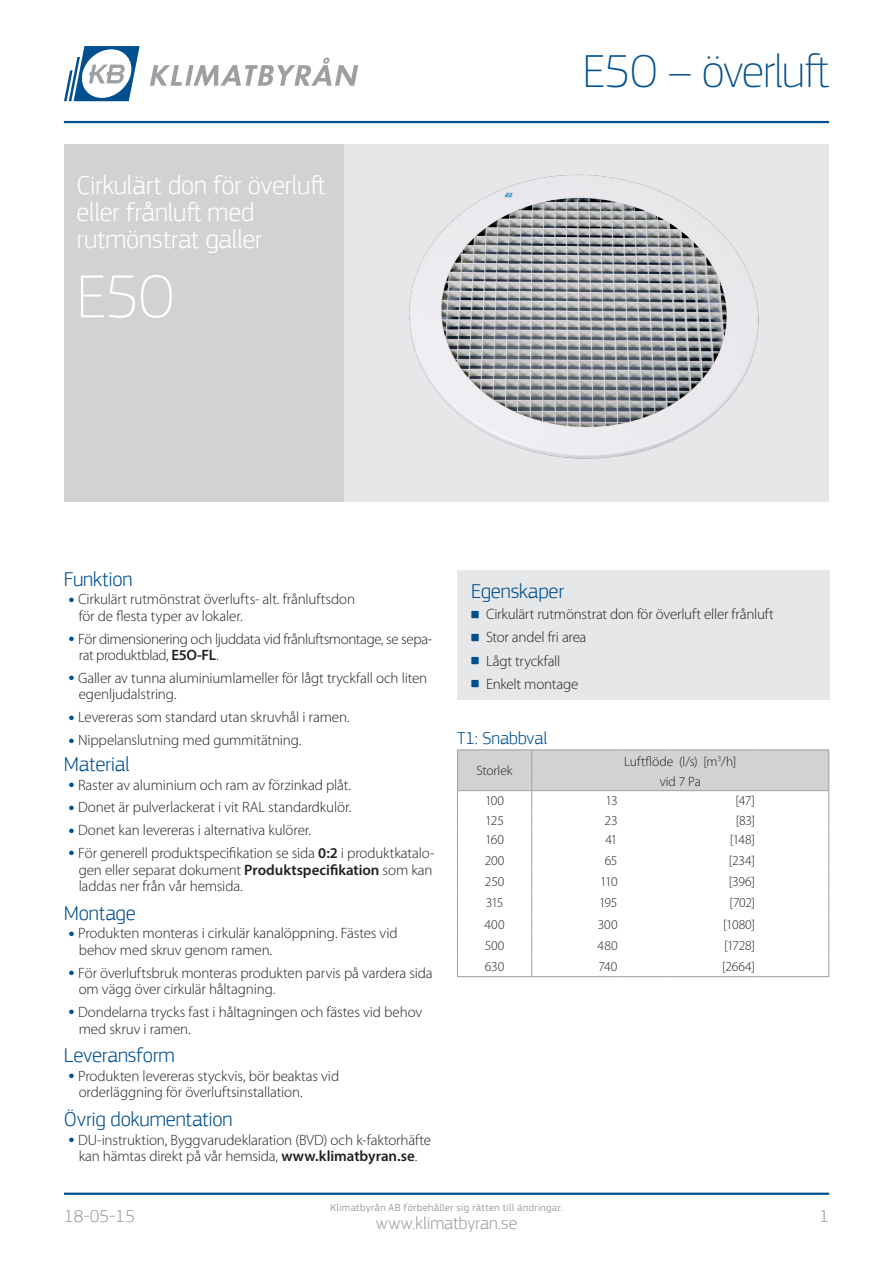
<style>
.page{position:relative;width:893px;height:1263px;background:#fff}
.page>*{position:absolute;margin:0;border:0;box-sizing:border-box;transform-origin:0 0}
.t1{font:100 63px "PF Square Sans Pro";color:#fff}
.t2{font:100 48px "PF Square Sans Pro";letter-spacing:-.035em;color:#004f8f}
.t3{font:300 27px/27px "PF Square Sans Pro";letter-spacing:-.015em;color:#fff}
.Header_14pt_Blue_-_S{font:300 21px "PF Square Sans Pro";letter-spacing:-.01em;color:#004f8f}
.Header_12pt_Blue_-_L{font:300 21px "PF Square Sans Pro";letter-spacing:-.01em;color:#004f8f}
.t4{font:300 18px "PF Square Sans Pro";letter-spacing:-.005em;color:#9d9fa2}
.Header_12pt_Blue_-_L-2{font:300 18px "PF Square Sans Pro";letter-spacing:-.005em;color:#004f8f}
.t5{font:300 15px/16.5px "Myriad Pro";letter-spacing:-.01em;color:#231f20}
.Table_text_-_Centere{font:300 13.5px "Myriad Pro";letter-spacing:-.01em;color:#231f20}
.t6{font:10.5px "PF Square Sans Pro";letter-spacing:.025em;color:#9d9fa2}
.s1{font-weight:600}
</style>
<div class="page">
<div style="left:64px;top:145px;width:280px;height:357px;background:#d1d2d4"></div>
<div style="left:344px;top:145px;width:485px;height:357px;background:#e6e7e9"></div>
<hr style="left:64px;top:121px;width:765px;height:2px;background:#004f8f">
<hr style="left:64px;top:1192px;width:765px;height:3px;background:#004f8f">
<img style="left:409px;top:174px;width:350px;height:285px">
<div style="left:457px;top:570px;width:372px;height:129px;background:#e6e7e9"></div>
<svg style="left:457px;top:977px;width:372px;height:1px"></svg>
<hr style="left:457px;top:976px;width:75px;height:1px;background:#9d9fa2">
<hr style="left:457px;top:749px;width:75px;height:1px;background:#9d9fa2">
<hr style="left:532px;top:749px;width:90px;height:1px;background:#9d9fa2">
<hr style="left:622px;top:749px;width:43px;height:1px;background:#9d9fa2">
<hr style="left:665px;top:749px;width:95px;height:1px;background:#9d9fa2">
<hr style="left:760px;top:749px;width:69px;height:1px;background:#9d9fa2">
<svg style="left:457px;top:750px;width:372px;height:226px"></svg>
<hr style="left:532px;top:976px;width:90px;height:1px;background:#9d9fa2">
<hr style="left:622px;top:976px;width:43px;height:1px;background:#9d9fa2">
<hr style="left:665px;top:976px;width:95px;height:1px;background:#9d9fa2">
<hr style="left:760px;top:976px;width:69px;height:1px;background:#9d9fa2">
<svg style="left:150px;top:58px;width:208px;height:28px"></svg>
<svg style="left:64px;top:46px;width:76px;height:55px"></svg>
<h3 class="t3" style="left:77px;top:171px;width:250px">Cirkulärt don för överluft eller frånluft med rutmönstrat galler</h3>
<h1 class="t1" style="left:77px;top:260px;width:101px">E5O</h1>
<h2 class="t2" style="left:583px;top:43px;width:248px">E5O – överluft</h2>
<p class="Header_14pt_Blue_-_S" style="left:64px;top:566px;width:70px">Funktion</p>
<p class="t5" style="left:78px;top:591px;width:279px">Cirkulärt rutmönstrat överlufts- alt. frånluftsdon för de flesta typer av lokaler.</p>
<p class="t5" style="left:78px;top:630px;width:356px">För dimensionering och ljuddata vid frånluftsmontage, se sepa&shy;rat produktblad, <span class="s1">E5O-FL</span>.</p>
<p class="t5" style="left:78px;top:670px;width:351px">Galler av tunna aluminiumlameller för lågt tryckfall och liten egenljudalstring.</p>
<p class="t5" style="left:78px;top:709px;width:273px">Levereras som standard utan skruvhål i ramen.</p>
<p class="t5" style="left:78px;top:732px;width:225px">Nippelanslutning med gummitätning.</p>
<p class="Header_12pt_Blue_-_L" style="left:64px;top:752px;width:68px">Material</p>
<p class="t5" style="left:78px;top:776px;width:274px">Raster av aluminium och ram av förzinkad plåt.</p>
<p class="t5" style="left:78px;top:799px;width:275px">Donet är pulverlackerat i vit RAL standardkulör.</p>
<p class="t5" style="left:78px;top:822px;width:235px">Donet kan levereras i alternativa kulörer.</p>
<p class="t5" style="left:78px;top:845px;width:358px">För generell produktspecifikation se sida <span class="s1">0:2</span> i produktkatalo&shy;gen eller separat dokument <span class="s1">Produktspecifikation</span> som kan laddas ner från vår hemsida.</p>
<p class="Header_14pt_Blue_-_S" style="left:64px;top:900px;width:74px">Montage</p>
<p class="t5" style="left:78px;top:925px;width:321px">Produkten monteras i cirkulär kanalöppning. Fästes vid behov med skruv genom ramen.</p>
<p class="t5" style="left:78px;top:964px;width:356px">För överluftsbruk monteras produkten parvis på vardera sida om vägg över cirkulär håltagning.</p>
<p class="t5" style="left:78px;top:1004px;width:346px">Dondelarna trycks fast i håltagningen och fästes vid behov med skruv i ramen.</p>
<p class="Header_14pt_Blue_-_S" style="left:64px;top:1043px;width:113px">Leveransform</p>
<p class="t5" style="left:78px;top:1067px;width:263px">Produkten levereras styckvis, bör beaktas vid orderläggning för överluftsinstallation.</p>
<p class="Header_14pt_Blue_-_S" style="left:64px;top:1107px;width:170px">Övrig dokumentation</p>
<p class="t5" style="left:78px;top:1131px;width:355px">DU-instruktion, Byggvarudeklaration (BVD) och k-faktorhäfte kan hämtas direkt på vår hemsida, <span class="s1">www.klimatbyran.se</span>.</p>
<p class="t6" style="left:330px;top:1201px;width:234px">Klimatbyrån AB förbehåller sig rätten till ändringar.</p>
<p class="t4" style="left:376px;top:1213px;width:143px">www.klimatbyran.se</p>
<p class="Header_14pt_Blue_-_S" style="left:471px;top:579px;width:95px">Egenskaper</p>
<p class="t5" style="left:486px;top:606px;width:289px">Cirkulärt rutmönstrat don för överluft eller frånluft</p>
<p class="t5" style="left:486px;top:629px;width:102px">Stor andel fri area</p>
<p class="t5" style="left:486px;top:652px;width:76px">Lågt tryckfall</p>
<p class="t5" style="left:486px;top:675px;width:94px">Enkelt montage</p>
<p class="Header_12pt_Blue_-_L-2" style="left:457px;top:727px;width:92px">T1: Snabbval</p>
<p class="Table_text_-_Centere" style="left:477px;top:763px;width:38px">Storlek</p>
<p class="Table_text_-_Centere" style="left:624px;top:753px;width:114px">Luftflöde (l/s) [m<sup>3</sup>/h]</p>
<p class="Table_text_-_Centere" style="left:660px;top:773px;width:43px">vid 7 Pa</p>
<p class="Table_text_-_Centere" style="left:485px;top:793px;width:21px">100</p>
<p class="Table_text_-_Centere" style="left:605px;top:793px;width:14px">13</p>
<p class="Table_text_-_Centere" style="left:736px;top:793px;width:21px">[47]</p>
<p class="Table_text_-_Centere" style="left:485px;top:812px;width:20px">125</p>
<p class="Table_text_-_Centere" style="left:604px;top:812px;width:15px">23</p>
<p class="Table_text_-_Centere" style="left:736px;top:812px;width:21px">[83]</p>
<p class="Table_text_-_Centere" style="left:485px;top:832px;width:21px">160</p>
<p class="Table_text_-_Centere" style="left:605px;top:832px;width:14px">41</p>
<p class="Table_text_-_Centere" style="left:730px;top:832px;width:27px">[148]</p>
<p class="Table_text_-_Centere" style="left:485px;top:852px;width:21px">200</p>
<p class="Table_text_-_Centere" style="left:605px;top:852px;width:14px">65</p>
<p class="Table_text_-_Centere" style="left:729px;top:852px;width:28px">[234]</p>
<p class="Table_text_-_Centere" style="left:485px;top:873px;width:21px">250</p>
<p class="Table_text_-_Centere" style="left:600px;top:873px;width:19px">110</p>
<p class="Table_text_-_Centere" style="left:729px;top:873px;width:28px">[396]</p>
<p class="Table_text_-_Centere" style="left:486px;top:895px;width:19px">315</p>
<p class="Table_text_-_Centere" style="left:599px;top:895px;width:20px">195</p>
<p class="Table_text_-_Centere" style="left:729px;top:895px;width:27px">[702]</p>
<p class="Table_text_-_Centere" style="left:485px;top:916px;width:22px">400</p>
<p class="Table_text_-_Centere" style="left:598px;top:916px;width:21px">300</p>
<p class="Table_text_-_Centere" style="left:723px;top:916px;width:33px">[1080]</p>
<p class="Table_text_-_Centere" style="left:485px;top:937px;width:21px">500</p>
<p class="Table_text_-_Centere" style="left:598px;top:937px;width:21px">480</p>
<p class="Table_text_-_Centere" style="left:724px;top:937px;width:33px">[1728]</p>
<p class="Table_text_-_Centere" style="left:485px;top:958px;width:21px">630</p>
<p class="Table_text_-_Centere" style="left:599px;top:958px;width:20px">740</p>
<p class="Table_text_-_Centere" style="left:722px;top:958px;width:35px">[2664]</p>
<p class="t4" style="left:64px;top:1206px;width:73px">18-05-15</p>
<p class="t4" style="left:819px;top:1206px;width:11px">1</p>
</div>
